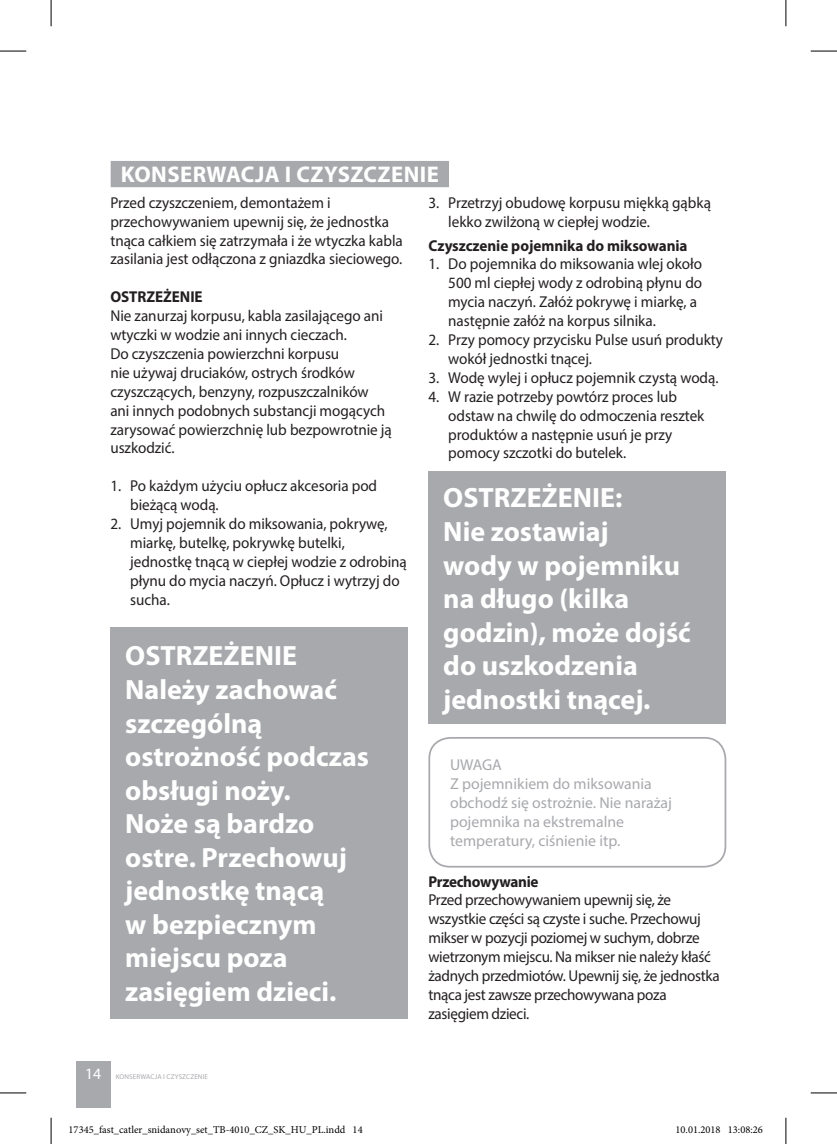
<style>
.page{position:relative;width:837px;height:1144px;background:#fff}
.page>*{position:absolute;margin:0;border:0;box-sizing:border-box;transform-origin:0 0}
.t1{font:700 28px/33.6px "Myriad Pro";color:#fff}
.t2{font:700 22.75px "Myriad Pro";letter-spacing:.02em;color:#fff}
.t3{font:15.75px/18.9px "Myriad Pro";letter-spacing:-.005em;color:#231f20;scale:.96 1}
.t4{font:15.75px/18.9px "Myriad Pro";color:#a8a9ad}
.t5{font:700 15.75px "Myriad Pro";letter-spacing:-.005em;color:#231f20;scale:.96 1}
.t6{font:15.75px "Myriad Pro";color:#fff}
.t7{font:10.5px "Minion Pro";color:#000}
.t8{font:7px "Myriad Pro";letter-spacing:.02em;color:#a8a9ad}
</style>
<div class="page">
<div style="left:76px;top:1062px;width:35px;height:46px;background:#a8a9ad"></div>
<div style="left:110px;top:627px;width:298px;height:391px;background:#a8a9ad"></div>
<div style="left:428px;top:471px;width:298px;height:253px;background:#a8a9ad"></div>
<div style="left:428px;top:737px;width:298px;height:130px;border:2px solid #a8a9ad;border-radius:21px"></div>
<div style="left:111px;top:161px;width:338px;height:26px;background:#a8a9ad"></div>
<svg style="left:0;top:51px;width:26px;height:1px"></svg>
<svg style="left:810px;top:51px;width:26px;height:1px"></svg>
<svg style="left:0;top:1092px;width:26px;height:1px"></svg>
<svg style="left:810px;top:1092px;width:26px;height:1px"></svg>
<svg style="left:51px;top:0;width:1px;height:26px"></svg>
<svg style="left:51px;top:1118px;width:1px;height:26px"></svg>
<svg style="left:785px;top:0;width:1px;height:26px"></svg>
<svg style="left:785px;top:1118px;width:1px;height:26px"></svg>
<h2 class="t2" style="left:121px;top:160px;width:319px">KONSERWACJA I CZYSZCZENIE</h2>
<p class="t3" style="left:110px;top:193px;width:306px">Przed czyszczeniem, demontażem i przechowywaniem upewnij się, że jednostka tnąca całkiem się zatrzymała i że wtyczka kabla zasilania jest odłączona z gniazdka sieciowego.</p>
<p class="t5" style="left:110px;top:287px;width:98px">OSTRZEŻENIE</p>
<p class="t3" style="left:110px;top:306px;width:294px">Nie zanurzaj korpusu, kabla zasilającego ani wtyczki w wodzie ani innych cieczach.<br>Do czyszczenia powierzchni korpusu<br>nie używaj druciaków, ostrych środków czyszczących, benzyny, rozpuszczalników<br>ani innych podobnych substancji mogących zarysować powierzchnię lub bezpowrotnie ją uszkodzić.</p>
<p class="t3" style="left:130px;top:476px;width:259px;text-indent:-20px">1. Po każdym użyciu opłucz akcesoria pod bieżącą wodą.</p>
<p class="t3" style="left:130px;top:514px;width:289px;text-indent:-20px">2. Umyj pojemnik do miksowania, pokrywę, miarkę, butelkę, pokrywkę butelki, jednostkę tnącą w ciepłej wodzie z odrobiną płynu do mycia naczyń. Opłucz i wytrzyj do sucha.</p>
<h1 class="t1" style="left:125px;top:638px;width:245px">OSTRZEŻENIE<br>Należy zachować szczególną ostrożność podczas obsługi noży.<br>Noże są bardzo ostre. Przechowuj jednostkę tnącą<br>w bezpiecznym miejscu poza zasięgiem dzieci.</h1>
<p class="t6" style="left:85px;top:1063px;width:18px">14</p>
<p class="t8" style="left:116px;top:1072px;width:94px">KONSERWACJA I CZYSZCZENIE</p>
<p class="t3" style="left:448px;top:193px;width:275px;text-indent:-20px">3. Przetrzyj obudowę korpusu miękką gąbką lekko zwilżoną w ciepłej wodzie.</p>
<p class="t5" style="left:428px;top:235px;width:271px">Czyszczenie pojemnika do miksowania</p>
<p class="t3" style="left:448px;top:254px;width:266px;text-indent:-20px">1. Do pojemnika do miksowania wlej około 500 ml ciepłej wody z odrobiną płynu do mycia naczyń. Załóż pokrywę i miarkę, a następnie załóż na korpus silnika.</p>
<p class="t3" style="left:448px;top:330px;width:287px;text-indent:-20px">2. Przy pomocy przycisku Pulse usuń produkty wokół jednostki tnącej.</p>
<p class="t3" style="left:428px;top:368px;width:303px">3. Wodę wylej i opłucz pojemnik czystą wodą.</p>
<p class="t3" style="left:448px;top:387px;width:268px;text-indent:-20px">4. W razie potrzeby powtórz proces lub odstaw na chwilę do odmoczenia resztek produktów a następnie usuń je przy pomocy szczotki do butelek.</p>
<h1 class="t1" style="left:443px;top:480px;width:249px">OSTRZEŻENIE:<br>Nie zostawiaj<br>wody w pojemniku na długo (kilka godzin), może dojść do uszkodzenia jednostki tnącej.</h1>
<p class="t4" style="left:450px;top:755px;width:223px">UWAGA<br>Z pojemnikiem do miksowania obchodź się ostrożnie. Nie narażaj pojemnika na ekstremalne temperatury, ciśnienie itp.</p>
<p class="t5" style="left:428px;top:871px;width:116px">Przechowywanie</p>
<p class="t3" style="left:428px;top:890px;width:305px">Przed przechowywaniem upewnij się, że wszystkie części są czyste i suche. Przechowuj mikser w pozycji poziomej w suchym, dobrze wietrzonym miejscu. Na mikser nie należy kłaść żadnych przedmiotów. Upewnij się, że jednostka tnąca jest zawsze przechowywana poza zasięgiem dzieci.</p>
<p class="t7" style="left:69px;top:1123px;width:295px">17345_fast_catler_snidanovy_set_TB-4010_CZ_SK_HU_PL.indd 14</p>
<p class="t7" style="left:675px;top:1123px;width:89px">10.01.2018 13:08:26</p>
</div>
